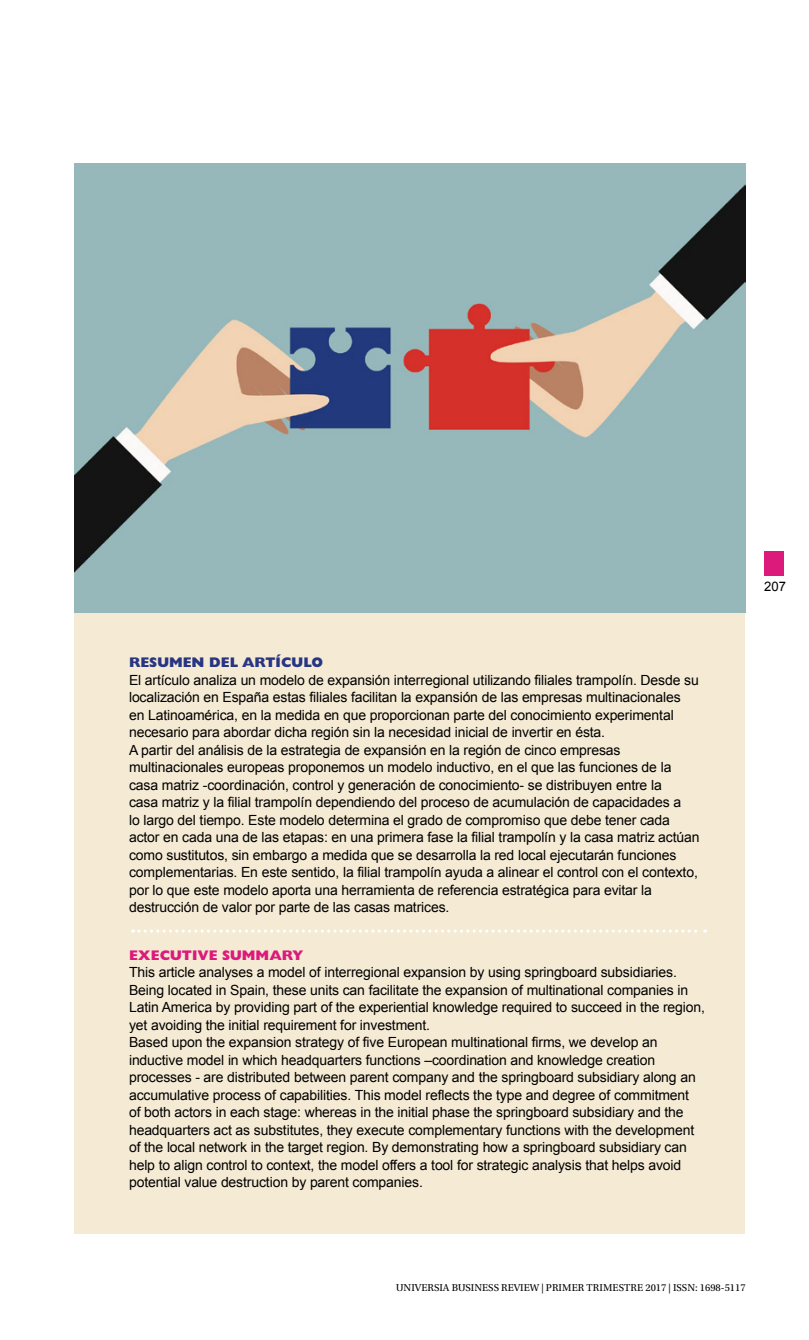
<style>
.page{position:relative;width:809px;height:1340px;background:#fff}
.page>*{position:absolute;margin:0;border:0;box-sizing:border-box;transform-origin:0 0}
.t1{font:14px/17.5px "Arial";letter-spacing:-.01em;color:#000}
.t2{font:800 14px "Gill Sans Std";color:#283583}
.t3{font:800 14px "Gill Sans Std";color:#dc1a7c}
.t4{font:13.12px "Arial";color:#000}
.t5{font:10.5px "Utopia Std";color:#000}
</style>
<div class="page">
<div style="left:764px;top:551px;width:20px;height:24px;background:#dc1a7c"></div>
<div style="left:74px;top:613px;width:671px;height:620px;background:#f5ead4"></div>
<svg style="left:133px;top:929px;width:572px;height:3px"></svg>
<img style="left:74px;top:163px;width:671px;height:449px">
<p class="t2" style="left:129px;top:654px;width:196px">RESUMEN DEL ARTÍCULO</p>
<p class="t1" style="left:129px;top:671px;width:572px">El artículo analiza un modelo de expansión interregional utilizando filiales trampolín. Desde su localización en España estas filiales facilitan la expansión de las empresas multinacionales<br>en Latinoamérica, en la medida en que proporcionan parte del conocimiento experimental necesario para abordar dicha región sin la necesidad inicial de invertir en ésta.<br>A partir del análisis de la estrategia de expansión en la región de cinco empresas multinacionales europeas proponemos un modelo inductivo, en el que las funciones de la casa matriz -coordinación, control y generación de conocimiento- se distribuyen entre la<br>casa matriz y la filial trampolín dependiendo del proceso de acumulación de capacidades a<br>lo largo del tiempo. Este modelo determina el grado de compromiso que debe tener cada actor en cada una de las etapas: en una primera fase la filial trampolín y la casa matriz actúan como sustitutos, sin embargo a medida que se desarrolla la red local ejecutarán funciones complementarias. En este sentido, la filial trampolín ayuda a alinear el control con el contexto, por lo que este modelo aporta una herramienta de referencia estratégica para evitar la destrucción de valor por parte de las casas matrices.</p>
<p class="t3" style="left:129px;top:946px;width:176px">EXECUTIVE SUMMARY</p>
<p class="t1" style="left:129px;top:963px;width:577px">This article analyses a model of interregional expansion by using springboard subsidiaries.<br>Being located in Spain, these units can facilitate the expansion of multinational companies in Latin America by providing part of the experiential knowledge required to succeed in the region, yet avoiding the initial requirement for investment.<br>Based upon the expansion strategy of five European multinational firms, we develop an inductive model in which headquarters functions –coordination and knowledge creation processes - are distributed between parent company and the springboard subsidiary along an accumulative process of capabilities. This model reflects the type and degree of commitment<br>of both actors in each stage: whereas in the initial phase the springboard subsidiary and the headquarters act as substitutes, they execute complementary functions with the development of the local network in the target region. By demonstrating how a springboard subsidiary can help to align control to context, the model offers a tool for strategic analysis that helps avoid potential value destruction by parent companies.</p>
<p class="t4" style="left:764px;top:577px;width:23px">207</p>
<p class="t5" style="left:396px;top:1281px;width:351px">UNIVERSIA BUSINESS REVIEW | PRIMER TRIMESTRE 2017 | ISSN: 1698-5117</p>
</div>
